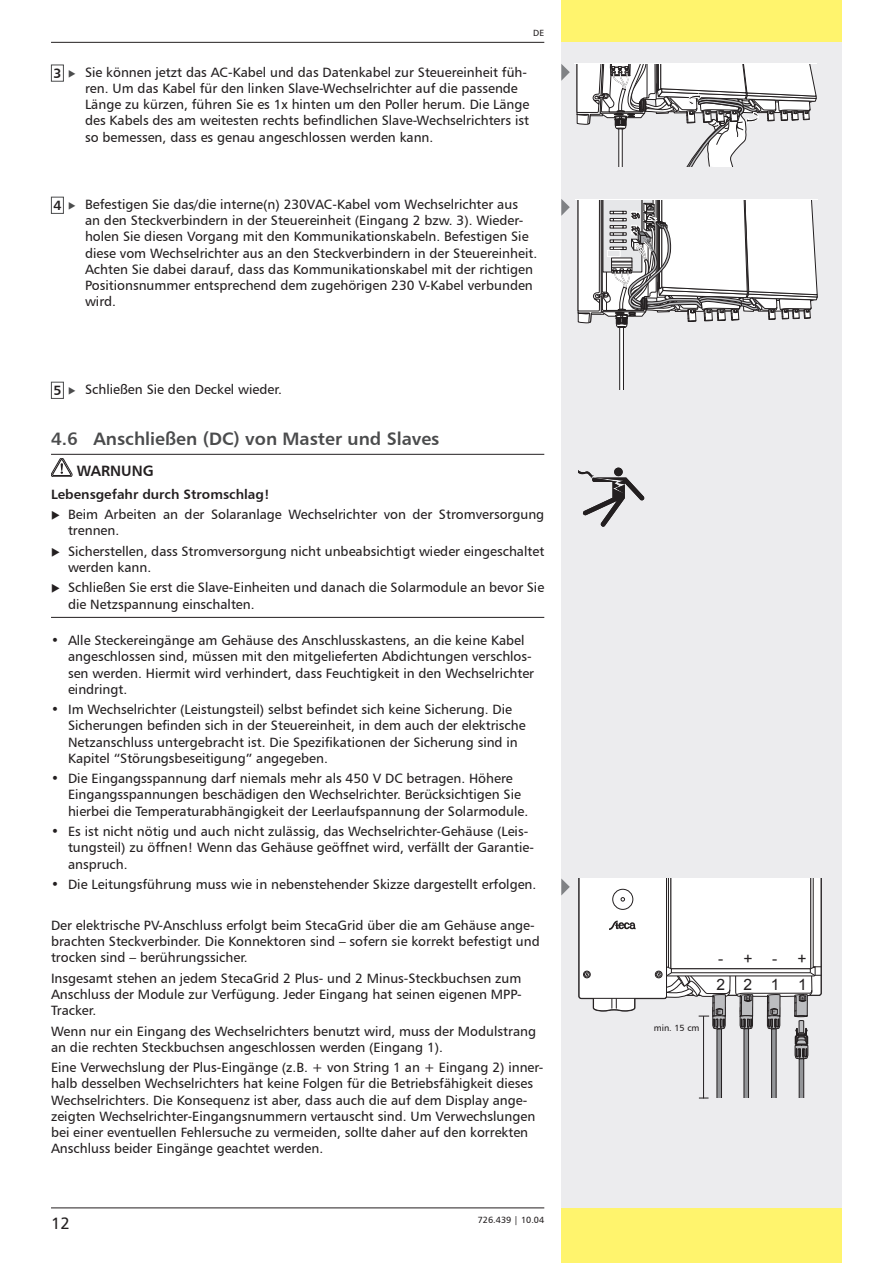
<style>
.page{position:relative;width:893px;height:1263px;background:#fff}
.page>*{position:absolute;margin:0;border:0;box-sizing:border-box;transform-origin:0 0}
.t1{font:18px "Humanist 777 BT Bold B";color:#4b4c4d}
.t2{font:16.5px "Humanist 777 BT Roman B";color:#231f20}
.t3{font:15.6px/26.4px "Arial";color:#231f20;text-align:right}
.t4{font:15px "Humanist 777 BT Bold B";color:#231f20}
.t5{font:13.5px/16.2px "Humanist 777 BT Roman B";color:#231f20}
.t6{font:13.5px "Humanist 777 BT Bold B";color:#231f20}
.t7{font:9px "Humanist 777 BT Roman B";color:#231f20}
</style>
<div class="page">
<div style="left:561px;top:0;width:281px;height:43px;background:#fff46d"></div>
<div style="left:561px;top:1208px;width:281px;height:55px;background:#fff46d"></div>
<div style="left:561px;top:43px;width:281px;height:1165px;background:#ececee"></div>
<hr style="left:51px;top:1207px;width:493px;height:1px;background:#231f20">
<hr style="left:51px;top:42px;width:493px;height:1px;background:#231f20">
<hr style="left:51px;top:454px;width:493px;height:1px;background:#231f20">
<hr style="left:51px;top:617px;width:493px;height:1px;background:#231f20">
<div style="left:51px;top:65px;width:13px;height:17px;border:1px solid #4b4c4d"></div>
<div style="left:51px;top:197px;width:13px;height:17px;border:1px solid #4b4c4d"></div>
<div style="left:51px;top:382px;width:13px;height:17px;border:1px solid #4b4c4d"></div>
<svg style="left:51px;top:458px;width:21px;height:19px"></svg>
<div style="left:614px;top:468px;width:9px;height:8px;background:#231f20;border-radius:50%"></div>
<svg style="left:578px;top:470px;width:67px;height:57px"></svg>
<svg style="left:561px;top:878px;width:9px;height:17px"></svg>
<svg style="left:577px;top:64px;width:239px;height:103px"></svg>
<svg style="left:578px;top:200px;width:239px;height:189px"></svg>
<svg style="left:561px;top:64px;width:9px;height:17px"></svg>
<svg style="left:561px;top:199px;width:9px;height:17px"></svg>
<svg style="left:578px;top:878px;width:244px;height:221px"></svg>
<hr style="left:703px;top:1016px;width:1px;height:82px;background:#231f20">
<p class="t7" style="left:533px;top:27px;width:12px">DE</p>
<p class="t6" style="left:53px;top:65px;width:10px">3</p>
<p class="t5" style="left:85px;top:64px;width:446px">Sie können jetzt das AC-Kabel und das Datenkabel zur Steuereinheit füh&shy;ren. Um das Kabel für den linken Slave-Wechselrichter auf die passende Länge zu kürzen, führen Sie es 1x hinten um den Poller herum. Die Länge des Kabels des am weitesten rechts befindlichen Slave-Wechselrichters ist so bemessen, dass es genau angeschlossen werden kann.</p>
<p class="t6" style="left:53px;top:197px;width:10px">4</p>
<p class="t5" style="left:85px;top:196px;width:454px">Befestigen Sie das/die interne(n) 230VAC-Kabel vom Wechselrichter aus<br>an den Steckverbindern in der Steuereinheit (Eingang 2 bzw. 3). Wieder&shy;holen Sie diesen Vorgang mit den Kommunikationskabeln. Befestigen Sie diese vom Wechselrichter aus an den Steckverbindern in der Steuereinheit.<br>Achten Sie dabei darauf, dass das Kommunikationskabel mit der richtigen Positionsnummer entsprechend dem zugehörigen 230 V-Kabel verbunden wird.</p>
<p class="t6" style="left:53px;top:382px;width:10px">5</p>
<p class="t5" style="left:85px;top:381px;width:198px">Schließen Sie den Deckel wieder.</p>
<h1 class="t1" style="left:51px;top:427px;width:390px">4.6 Anschließen (DC) von Master und Slaves</h1>
<p class="t4" style="left:77px;top:461px;width:79px">WARNUNG</p>
<p class="t6" style="left:51px;top:485px;width:220px">Lebensgefahr durch Stromschlag!</p>
<p class="t5" style="left:68px;top:506px;width:478px">Beim Arbeiten an der Solaranlage Wechselrichter von der Stromversorgung trennen.</p>
<p class="t5" style="left:68px;top:543px;width:478px">Sicherstellen, dass Stromversorgung nicht unbeabsichtigt wieder eingeschaltet werden kann.</p>
<p class="t5" style="left:68px;top:579px;width:478px">Schließen Sie erst die Slave-Einheiten und danach die Solarmodule an bevor Sie die Netzspannung einschalten.</p>
<p class="t5" style="left:68px;top:632px;width:468px">Alle Steckereingänge am Gehäuse des Anschlusskastens, an die keine Kabel angeschlossen sind, müssen mit den mitgelieferten Abdichtungen verschlos&shy;sen werden. Hiermit wird verhindert, dass Feuchtigkeit in den Wechselrichter eindringt.</p>
<p class="t5" style="left:68px;top:701px;width:459px">Im Wechselrichter (Leistungsteil) selbst befindet sich keine Sicherung. Die Sicherungen befinden sich in der Steuereinheit, in dem auch der elektrische Netzanschluss untergebracht ist. Die Spezifikationen der Sicherung sind in Kapitel “Störungsbeseitigung” angegeben.</p>
<p class="t5" style="left:68px;top:770px;width:462px">Die Eingangsspannung darf niemals mehr als 450 V DC betragen. Höhere<br>Eingangsspannungen beschädigen den Wechselrichter. Berücksichtigen Sie hierbei die Temperaturabhängigkeit der Leerlaufspannung der Solarmodule.</p>
<p class="t5" style="left:68px;top:823px;width:467px">Es ist nicht nötig und auch nicht zulässig, das Wechselrichter-Gehäuse (Leis&shy;tungsteil) zu öffnen! Wenn das Gehäuse geöffnet wird, verfällt der Garantie&shy;anspruch.</p>
<p class="t5" style="left:68px;top:876px;width:470px">Die Leitungsführung muss wie in nebenstehender Skizze dargestellt erfolgen.</p>
<p class="t5" style="left:51px;top:917px;width:490px">Der elektrische PV-Anschluss erfolgt beim StecaGrid über die am Gehäuse ange&shy;brachten Steckverbinder. Die Konnektoren sind – sofern sie korrekt befestigt und trocken sind – berührungssicher.</p>
<p class="t5" style="left:51px;top:970px;width:472px;text-align:justify">Insgesamt stehen an jedem StecaGrid 2 Plus- und 2 Minus-Steckbuchsen zum Anschluss der Module zur Verfügung. Jeder Eingang hat seinen eigenen MPP-Tracker.</p>
<p class="t5" style="left:51px;top:1022px;width:487px">Wenn nur ein Eingang des Wechselrichters benutzt wird, muss der Modulstrang an die rechten Steckbuchsen angeschlossen werden (Eingang 1).</p>
<p class="t5" style="left:51px;top:1059px;width:494px">Eine Verwechslung der Plus-Eingänge (z.B. + von String 1 an + Eingang 2) inner&shy;halb desselben Wechselrichters hat keine Folgen für die Betriebsfähigkeit dieses Wechselrichters. Die Konsequenz ist aber, dass auch die auf dem Display ange&shy;zeigten Wechselrichter-Eingangsnummern vertauscht sind. Um Verwechslungen bei einer eventuellen Fehlersuche zu vermeiden, sollte daher auf den korrekten Anschluss beider Eingänge geachtet werden.</p>
<p class="t5" style="left:51px;top:632px;width:9px">•</p>
<p class="t5" style="left:51px;top:701px;width:9px">•</p>
<p class="t5" style="left:51px;top:770px;width:9px">•</p>
<p class="t5" style="left:51px;top:823px;width:9px">•</p>
<p class="t5" style="left:51px;top:876px;width:9px">•</p>
<p class="t2" style="left:51px;top:1213px;width:18px">12</p>
<p class="t7" style="left:478px;top:1214px;width:68px">726.439 | 10.04</p>
<p class="t7" style="left:654px;top:1022px;width:47px">min. 15 cm</p>
<p class="t3" style="left:718px;top:945px;width:61px">-+-</p>
<p class="t3" style="left:744px;top:945px;width:65px">+<br>211</p>
<p class="t3" style="left:716px;top:972px;width:10px">2</p>
</div>
